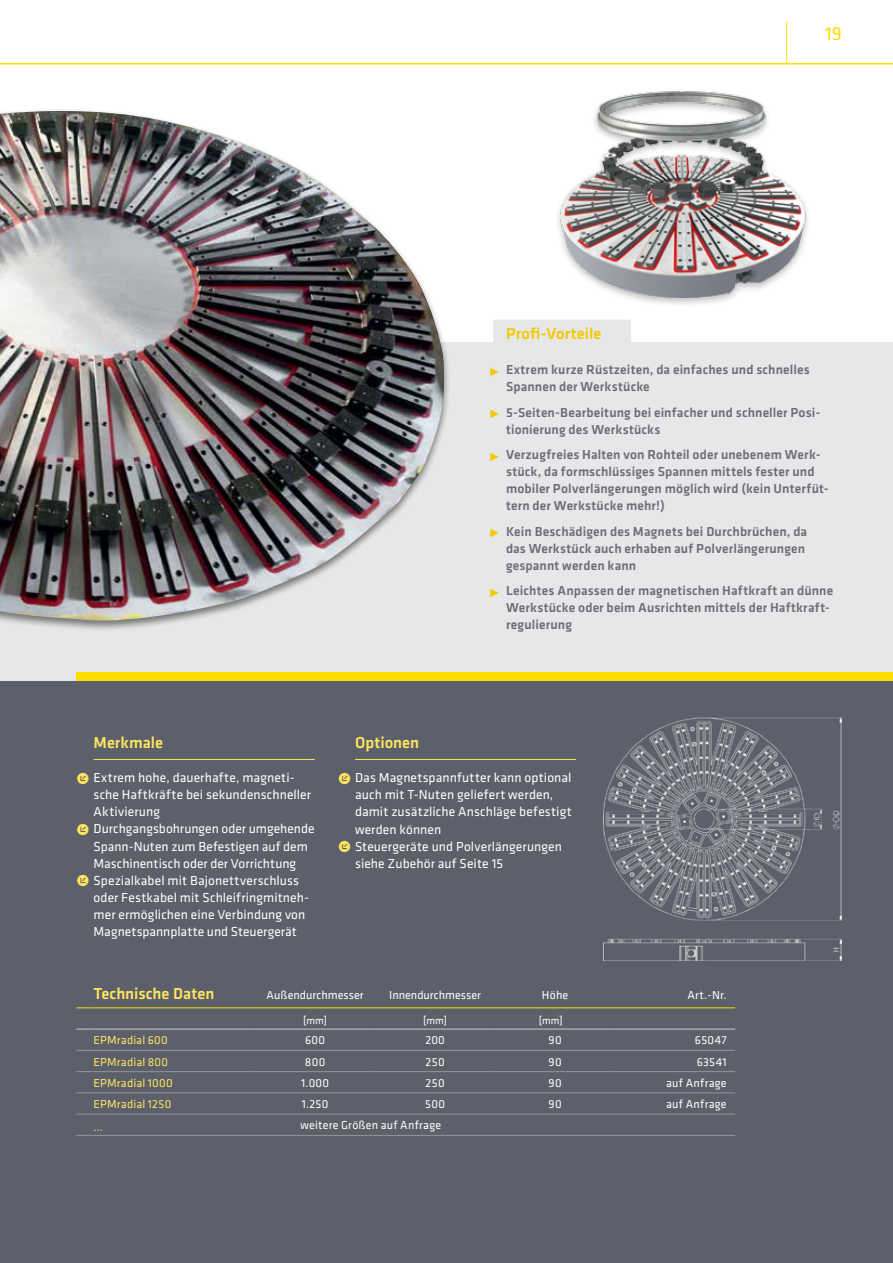
<style>
.page{position:relative;width:893px;height:1263px;background:#fff}
.page>*{position:absolute;margin:0;border:0;box-sizing:border-box;transform-origin:0 0}
.t1{font:19.5px "Klavika";color:#fd0}
.t2{font:500 16.5px "Klavika";color:#ffe45e}
.t3{font:500 16.5px "Klavika";letter-spacing:.005em;color:#f4c900}
.t4{font:500 13.5px/17px "Klavika";letter-spacing:.01em;color:#6d6e71}
.t5{font:13.5px "Klavika";letter-spacing:.005em;color:#fff}
.t6{font:12px "Klavika";letter-spacing:.02em;color:#fff}
.t7{font:12px "Klavika";letter-spacing:.015em;color:#ffe45e}
.t8{font:12px "Klavika";color:#fff}
.t9{font:10.5px "Klavika";color:#fff}
.s1{font-size:16.5px;color:#f4c900}
.s2{font-size:16.5px;color:#ffe45e}
</style>
<div class="page">
<div style="left:0;top:680px;width:893px;height:583px;background:#5b606b"></div>
<hr style="left:0;top:63px;width:893px;height:2px;background:#fd0">
<hr style="left:786px;top:21px;width:1px;height:43px;background:#fd0">
<div style="left:0;top:342px;width:893px;height:338px;background:#e6e7e8"></div>
<div style="left:0;top:108px;width:451px;height:524px;background:#000;opacity:.5"></div>
<img style="left:0;top:111px;width:445px;height:513px">
<img style="left:558px;top:91px;width:250px;height:214px">
<div style="left:77px;top:672px;width:816px;height:8px;background:#fd0"></div>
<img style="left:604px;top:718px;width:238px;height:242px">
<div style="left:493px;top:320px;width:138px;height:24px;background:#e6e7e8"></div>
<hr style="left:355px;top:759px;width:221px;height:1px;background:#ffe45e">
<hr style="left:94px;top:759px;width:221px;height:1px;background:#ffe45e">
<svg style="left:77px;top:1050px;width:17px;height:1px"></svg>
<hr style="left:94px;top:1050px;width:161px;height:1px;background:#939598">
<hr style="left:255px;top:1050px;width:120px;height:1px;background:#939598">
<hr style="left:375px;top:1050px;width:120px;height:1px;background:#939598">
<hr style="left:495px;top:1050px;width:120px;height:1px;background:#939598">
<hr style="left:615px;top:1050px;width:120px;height:1px;background:#939598">
<svg style="left:77px;top:1007px;width:17px;height:1px"></svg>
<hr style="left:94px;top:1007px;width:161px;height:1px;background:#fd0">
<hr style="left:255px;top:1007px;width:120px;height:1px;background:#fd0">
<hr style="left:375px;top:1007px;width:120px;height:1px;background:#fd0">
<hr style="left:495px;top:1007px;width:120px;height:1px;background:#fd0">
<hr style="left:615px;top:1007px;width:120px;height:1px;background:#fd0">
<svg style="left:77px;top:1028px;width:17px;height:2px"></svg>
<hr style="left:94px;top:1028px;width:161px;height:2px;background:#bcbec0">
<hr style="left:255px;top:1028px;width:120px;height:2px;background:#bcbec0">
<hr style="left:375px;top:1028px;width:120px;height:2px;background:#bcbec0">
<hr style="left:495px;top:1028px;width:120px;height:2px;background:#bcbec0">
<hr style="left:615px;top:1028px;width:120px;height:2px;background:#bcbec0">
<svg style="left:77px;top:1092px;width:17px;height:1px"></svg>
<hr style="left:94px;top:1092px;width:161px;height:1px;background:#939598">
<hr style="left:255px;top:1092px;width:120px;height:1px;background:#939598">
<hr style="left:375px;top:1092px;width:120px;height:1px;background:#939598">
<hr style="left:495px;top:1092px;width:120px;height:1px;background:#939598">
<hr style="left:615px;top:1092px;width:120px;height:1px;background:#939598">
<svg style="left:77px;top:1114px;width:17px;height:1px"></svg>
<hr style="left:94px;top:1114px;width:161px;height:1px;background:#939598">
<hr style="left:255px;top:1114px;width:120px;height:1px;background:#939598">
<hr style="left:375px;top:1114px;width:120px;height:1px;background:#939598">
<hr style="left:495px;top:1114px;width:120px;height:1px;background:#939598">
<hr style="left:615px;top:1114px;width:120px;height:1px;background:#939598">
<svg style="left:77px;top:1135px;width:17px;height:1px"></svg>
<hr style="left:94px;top:1135px;width:161px;height:1px;background:#939598">
<hr style="left:255px;top:1135px;width:120px;height:1px;background:#939598">
<hr style="left:375px;top:1135px;width:120px;height:1px;background:#939598">
<hr style="left:495px;top:1135px;width:120px;height:1px;background:#939598">
<hr style="left:615px;top:1135px;width:120px;height:1px;background:#939598">
<svg style="left:77px;top:1071px;width:17px;height:1px"></svg>
<hr style="left:94px;top:1071px;width:161px;height:1px;background:#939598">
<hr style="left:255px;top:1071px;width:120px;height:1px;background:#939598">
<hr style="left:375px;top:1071px;width:120px;height:1px;background:#939598">
<hr style="left:495px;top:1071px;width:120px;height:1px;background:#939598">
<hr style="left:615px;top:1071px;width:120px;height:1px;background:#939598">
<h1 class="t1" style="left:825px;top:23px;width:18px">19</h1>
<p class="t3" style="left:506px;top:324px;width:97px">Profi-Vorteile</p>
<p class="t4" style="left:506px;top:361px;width:305px;text-indent:-17px"><span class="s1">˭</span> Extrem kurze Rüstzeiten, da einfaches und schnelles<br>Spannen der Werkstücke</p>
<p class="t4" style="left:506px;top:404px;width:316px;text-indent:-17px"><span class="s1">˭</span> 5-Seiten-Bearbeitung bei einfacher und schneller Posi&shy;tionierung des Werkstücks</p>
<p class="t4" style="left:506px;top:447px;width:324px;text-indent:-17px"><span class="s1">˭</span> Verzugfreies Halten von Rohteil oder unebenem Werk&shy;stück, da formschlüssiges Spannen mittels fester und mobiler Polverlängerungen möglich wird (kein Unterfüt&shy;tern der Werkstücke mehr!)</p>
<p class="t4" style="left:506px;top:523px;width:303px;text-indent:-17px"><span class="s1">˭</span> Kein Beschädigen des Magnets bei Durchbrüchen, da das Werkstück auch erhaben auf Polverlängerungen gespannt werden kann</p>
<p class="t4" style="left:506px;top:583px;width:329px;text-indent:-17px"><span class="s1">˭</span> Leichtes Anpassen der magnetischen Haftkraft an dünne<br>Werkstücke oder beim Ausrichten mittels der Haftkraft&shy;regulierung</p>
<p class="t2" style="left:94px;top:734px;width:71px">Merkmale</p>
<p class="t5" style="left:77px;top:771px;width:220px"><span class="s2">ˠ</span> Extrem hohe, dauerhafte, magneti-</p>
<p class="t5" style="left:94px;top:788px;width:219px">sche Haftkräfte bei sekundenschneller</p>
<p class="t5" style="left:94px;top:805px;width:68px">Aktivierung</p>
<p class="t5" style="left:77px;top:822px;width:239px"><span class="s2">ˠ</span> Durchgangsbohrungen oder umgehende</p>
<p class="t5" style="left:94px;top:839px;width:216px">Spann-Nuten zum Befestigen auf dem</p>
<p class="t5" style="left:94px;top:856px;width:204px">Maschinentisch oder der Vorrichtung</p>
<p class="t5" style="left:77px;top:873px;width:224px"><span class="s2">ˠ</span> Spezialkabel mit Bajonettverschluss</p>
<p class="t5" style="left:94px;top:890px;width:217px">oder Festkabel mit Schleifringmitneh-</p>
<p class="t5" style="left:94px;top:907px;width:213px">mer ermöglichen eine Verbindung von</p>
<p class="t5" style="left:94px;top:924px;width:205px">Magnetspannplatte und Steuergerät</p>
<p class="t2" style="left:355px;top:734px;width:66px">Optionen</p>
<p class="t5" style="left:338px;top:771px;width:235px"><span class="s2">ˠ</span> Das Magnetspannfutter kann optional</p>
<p class="t5" style="left:355px;top:788px;width:200px">auch mit T-Nuten geliefert werden,</p>
<p class="t5" style="left:355px;top:805px;width:218px">damit zusätzliche Anschläge befestigt</p>
<p class="t5" style="left:355px;top:822px;width:88px">werden können</p>
<p class="t5" style="left:338px;top:839px;width:225px"><span class="s2">ˠ</span> Steuergeräte und Polverlängerungen</p>
<p class="t5" style="left:355px;top:856px;width:150px">siehe Zubehör auf Seite 15</p>
<p class="t2" style="left:94px;top:985px;width:122px">Technische Daten</p>
<p class="t8" style="left:267px;top:989px;width:98px">Außendurchmesser</p>
<p class="t8" style="left:389px;top:989px;width:93px">Innendurchmesser</p>
<p class="t6" style="left:542px;top:989px;width:28px">Höhe</p>
<p class="t6" style="left:687px;top:989px;width:41px">Art.-Nr.</p>
<p class="t9" style="left:303px;top:1014px;width:25px">[mm]</p>
<p class="t9" style="left:423px;top:1014px;width:25px">[mm]</p>
<p class="t9" style="left:539px;top:1014px;width:25px">[mm]</p>
<p class="t7" style="left:94px;top:1034px;width:76px">EPMradial 600</p>
<p class="t6" style="left:305px;top:1034px;width:21px">600</p>
<p class="t6" style="left:425px;top:1034px;width:21px">200</p>
<p class="t6" style="left:549px;top:1034px;width:15px">90</p>
<p class="t6" style="left:695px;top:1034px;width:33px">65047</p>
<p class="t7" style="left:94px;top:1055px;width:76px">EPMradial 800</p>
<p class="t6" style="left:305px;top:1055px;width:22px">800</p>
<p class="t6" style="left:426px;top:1055px;width:21px">250</p>
<p class="t6" style="left:549px;top:1055px;width:15px">90</p>
<p class="t6" style="left:697px;top:1055px;width:31px">63541</p>
<p class="t7" style="left:94px;top:1076px;width:81px">EPMradial 1000</p>
<p class="t6" style="left:301px;top:1076px;width:29px">1.000</p>
<p class="t6" style="left:426px;top:1076px;width:21px">250</p>
<p class="t6" style="left:549px;top:1076px;width:15px">90</p>
<p class="t6" style="left:666px;top:1076px;width:62px">auf Anfrage</p>
<p class="t7" style="left:94px;top:1097px;width:79px">EPMradial 1250</p>
<p class="t6" style="left:302px;top:1097px;width:28px">1.250</p>
<p class="t6" style="left:425px;top:1097px;width:21px">500</p>
<p class="t6" style="left:549px;top:1097px;width:15px">90</p>
<p class="t6" style="left:666px;top:1097px;width:62px">auf Anfrage</p>
<p class="t7" style="left:94px;top:1120px;width:11px">...</p>
<p class="t6" style="left:301px;top:1119px;width:142px">weitere Größen auf Anfrage</p>
</div>
